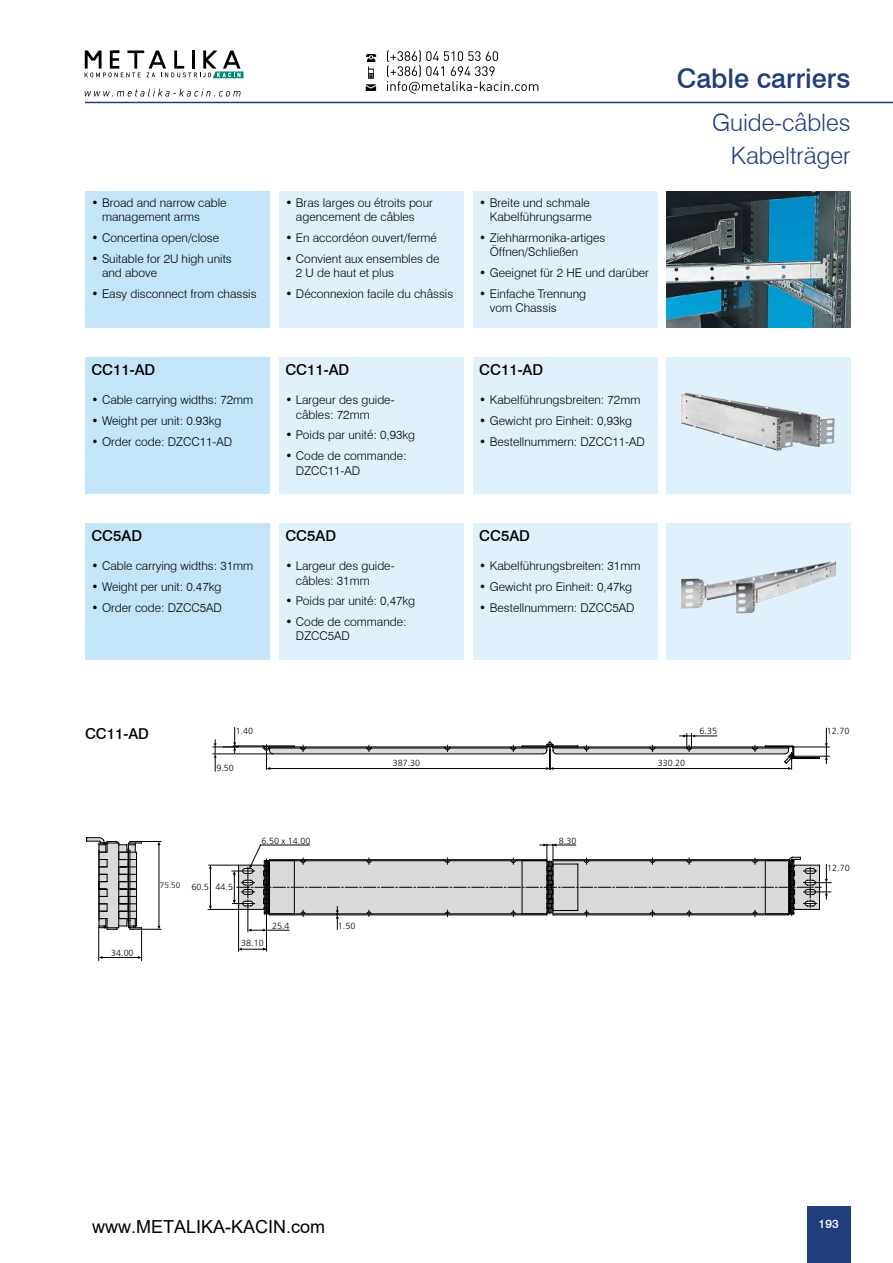
<style>
.page{position:relative;width:893px;height:1263px;background:#fff}
.page>*{position:absolute;margin:0;border:0;box-sizing:border-box;transform-origin:0 0}
.t1{font:500 27px "Swiss 721 BT";color:#203d7c}
.t2{font:300 24px/33px "Swiss 721 BT";letter-spacing:-.005em;color:#203d7c;text-align:right}
.t3{font:18px "Arial";color:#000}
.t4{font:500 15px "Swiss 721 BT";color:#000}
.t5{font:300 12px/14.4px "Swiss 721 BT";color:#000}
.t6{font:500 12px "Swiss 721 BT";color:#fff}
.t7{font:8.85px "Humanist 777 BT Light B";color:#000}
.t8{font:8.1px "Humanist 777 BT Light B";color:#000}
</style>
<div class="page">
<hr style="left:85px;top:102px;width:808px;height:1px;background:#203d7c">
<div style="left:807px;top:1206px;width:43px;height:57px;background:#203d7c"></div>
<div style="left:85px;top:191px;width:184px;height:136px;background:#c4e5f8"></div>
<div style="left:473px;top:191px;width:184px;height:136px;background:#e0f1fb"></div>
<div style="left:279px;top:191px;width:184px;height:136px;background:#e0f1fb"></div>
<img style="left:666px;top:191px;width:184px;height:136px">
<div style="left:85px;top:357px;width:184px;height:136px;background:#c4e5f8"></div>
<div style="left:473px;top:357px;width:184px;height:136px;background:#e0f1fb"></div>
<div style="left:279px;top:357px;width:184px;height:136px;background:#e0f1fb"></div>
<div style="left:666px;top:357px;width:184px;height:136px;background:#e0f1fb"></div>
<img style="left:681px;top:393px;width:139px;height:58px">
<div style="left:85px;top:523px;width:184px;height:136px;background:#c4e5f8"></div>
<div style="left:473px;top:523px;width:184px;height:136px;background:#e0f1fb"></div>
<div style="left:279px;top:523px;width:184px;height:136px;background:#e0f1fb"></div>
<div style="left:666px;top:523px;width:184px;height:136px;background:#e0f1fb"></div>
<img style="left:681px;top:561px;width:155px;height:52px">
<hr style="left:266px;top:916px;width:1px;height:35px;background:#000">
<hr style="left:238px;top:910px;width:1px;height:41px;background:#000">
<svg style="left:239px;top:948px;width:27px;height:3px"></svg>
<hr style="left:208px;top:909px;width:30px;height:1px;background:#000">
<svg style="left:209px;top:728px;width:622px;height:204px"></svg>
<hr style="left:98px;top:928px;width:1px;height:33px;background:#000">
<hr style="left:141px;top:931px;width:1px;height:30px;background:#000">
<hr style="left:102px;top:957px;width:37px;height:1px;background:#000">
<svg style="left:86px;top:837px;width:75px;height:93px"></svg>
<svg style="left:85px;top:50px;width:159px;height:28px"></svg>
<svg style="left:387px;top:50px;width:151px;height:44px"></svg>
<svg style="left:366px;top:54px;width:10px;height:37px"></svg>
<svg style="left:85px;top:89px;width:156px;height:8px"></svg>
<h1 class="t1" style="left:677px;top:62px;width:175px">Cable carriers</h1>
<p class="t5" style="left:102px;top:195px;width:126px;text-indent:-11px">• Broad and narrow cable management arms</p>
<p class="t5" style="left:91px;top:230px;width:129px">• Concertina open/close</p>
<p class="t5" style="left:102px;top:251px;width:131px;text-indent:-11px">• Suitable for 2U high units and above</p>
<p class="t5" style="left:91px;top:286px;width:167px">• Easy disconnect from chassis</p>
<p class="t4" style="left:91px;top:360px;width:65px">CC11-AD</p>
<p class="t5" style="left:91px;top:393px;width:163px">• Cable carrying widths: 72mm</p>
<p class="t5" style="left:91px;top:413px;width:132px">• Weight per unit: 0.93kg</p>
<p class="t5" style="left:91px;top:434px;width:142px">• Order code: DZCC11-AD</p>
<p class="t4" style="left:91px;top:526px;width:52px">CC5AD</p>
<p class="t5" style="left:91px;top:558px;width:163px">• Cable carrying widths: 31mm</p>
<p class="t5" style="left:91px;top:579px;width:132px">• Weight per unit: 0.47kg</p>
<p class="t5" style="left:91px;top:600px;width:132px">• Order code: DZCC5AD</p>
<p class="t5" style="left:296px;top:195px;width:138px;text-indent:-11px">• Bras larges ou étroits pour agencement de câbles</p>
<p class="t5" style="left:285px;top:230px;width:153px">• En accordéon ouvert/fermé</p>
<p class="t5" style="left:296px;top:251px;width:145px;text-indent:-11px">• Convient aux ensembles de<br>2 U de haut et plus</p>
<p class="t5" style="left:285px;top:286px;width:169px">• Déconnexion facile du châssis</p>
<p class="t4" style="left:285px;top:360px;width:65px">CC11-AD</p>
<p class="t5" style="left:296px;top:393px;width:100px;text-indent:-11px">• Largeur des guide&shy;câbles: 72mm</p>
<p class="t5" style="left:285px;top:428px;width:131px">• Poids par unité: 0,93kg</p>
<p class="t5" style="left:296px;top:449px;width:112px;text-indent:-11px">• Code de commande:<br>DZCC11-AD</p>
<p class="t4" style="left:285px;top:526px;width:52px">CC5AD</p>
<p class="t5" style="left:296px;top:558px;width:100px;text-indent:-11px">• Largeur des guide&shy;câbles: 31mm</p>
<p class="t5" style="left:285px;top:594px;width:131px">• Poids par unité: 0,47kg</p>
<p class="t5" style="left:296px;top:614px;width:112px;text-indent:-11px">• Code de commande:<br>DZCC5AD</p>
<p class="t5" style="left:479px;top:195px;width:114px;text-align:right">• Breite und schmale<br>Kabelführungsarme</p>
<p class="t5" style="left:490px;top:230px;width:117px;text-indent:-11px">• Ziehharmonika-artiges<br>Öffnen/Schließen</p>
<p class="t5" style="left:479px;top:266px;width:171px">• Geeignet für 2 HE und darüber</p>
<p class="t5" style="left:490px;top:286px;width:98px;text-indent:-11px">• Einfache Trennung vom Chassis</p>
<p class="t4" style="left:479px;top:360px;width:65px">CC11-AD</p>
<p class="t5" style="left:479px;top:393px;width:163px">• Kabelführungsbreiten: 72mm</p>
<p class="t5" style="left:479px;top:413px;width:154px">• Gewicht pro Einheit: 0,93kg</p>
<p class="t5" style="left:479px;top:434px;width:167px">• Bestellnummern: DZCC11-AD</p>
<p class="t4" style="left:479px;top:526px;width:52px">CC5AD</p>
<p class="t5" style="left:479px;top:558px;width:163px">• Kabelführungsbreiten: 31mm</p>
<p class="t5" style="left:479px;top:579px;width:154px">• Gewicht pro Einheit: 0,47kg</p>
<p class="t5" style="left:479px;top:600px;width:157px">• Bestellnummern: DZCC5AD</p>
<h2 class="t2" style="left:712px;top:106px;width:140px">Guide-câbles<br>Kabelträger</h2>
<p class="t4" style="left:85px;top:724px;width:65px">CC11-AD</p>
<p class="t7" style="left:236px;top:725px;width:19px">1.40</p>
<p class="t7" style="left:216px;top:763px;width:19px">9.50</p>
<p class="t7" style="left:111px;top:947px;width:24px">34.00</p>
<p class="t7" style="left:262px;top:835px;width:50px">6.50 x 14.00</p>
<p class="t8" style="left:160px;top:881px;width:22px">75.50</p>
<p class="t7" style="left:191px;top:882px;width:43px">60.5 44.5</p>
<p class="t7" style="left:241px;top:938px;width:24px">38.10</p>
<p class="t7" style="left:272px;top:921px;width:19px">25.4</p>
<p class="t7" style="left:338px;top:921px;width:19px">1.50</p>
<p class="t7" style="left:393px;top:758px;width:29px">387.30</p>
<p class="t7" style="left:658px;top:758px;width:29px">330.20</p>
<p class="t7" style="left:700px;top:725px;width:19px">6.35</p>
<p class="t7" style="left:559px;top:835px;width:19px">8.30</p>
<p class="t7" style="left:827px;top:725px;width:24px">12.70</p>
<p class="t7" style="left:827px;top:862px;width:24px">12.70</p>
<h3 class="t3" style="left:92px;top:1214px;width:235px">www.METALIKA-KACIN.com</h3>
<p class="t6" style="left:819px;top:1217px;width:22px">193</p>
</div>
